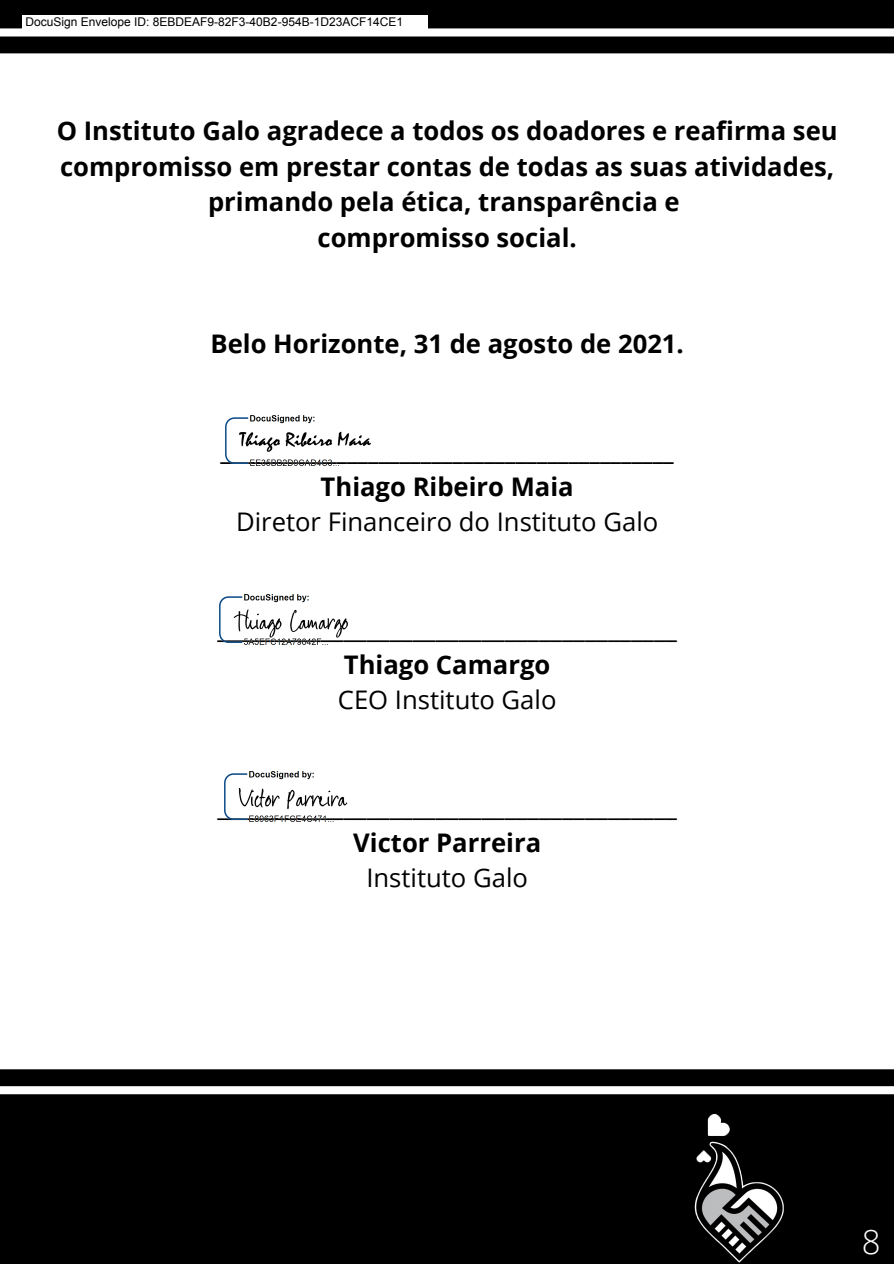
<style>
.page{position:relative;width:894px;height:1264px;background:#fff}
.page>*{position:absolute;margin:0;border:0;box-sizing:border-box;transform-origin:0 0}
.t1{font:300 33px "Open Sans";color:#fff}
.t2{font:700 25.65px/35.5px "Open Sans";color:#000;text-align:center}
.t3{font:25.65px "Open Sans";color:#000}
.t4{font:12px "Arial";color:#000}
</style>
<div class="page">
<svg style="left:0;top:1069px;width:893px;height:194px;background:#0f0f0f"></svg>
<svg style="left:0;top:0;width:893px;height:53px;background:#282828"></svg>
<img style="left:582px;top:1113px;width:311px;height:149px">
<div style="left:22px;top:15px;width:406px;height:15px;background:#fff"></div>
<img style="left:219px;top:594px;width:129px;height:51px">
<img style="left:225px;top:415px;width:146px;height:51px">
<img style="left:224px;top:771px;width:124px;height:51px">
<p class="t4" style="left:26px;top:15px;width:379px">DocuSign Envelope ID: 8EBDEAF9-82F3-40B2-954B-1D23ACF14CE1</p>
<p class="t2" style="left:57px;top:112px;width:782px">O Instituto Galo agradece a todos os doadores e reafirma seu compromisso em prestar contas de todas as suas atividades, primando pela ética, transparência e</p>
<p class="t2" style="left:317px;top:219px;width:261px">compromisso social.</p>
<p class="t2" style="left:210px;top:326px;width:475px">Belo Horizonte, 31 de agosto de 2021.</p>
<p class="t2" style="left:220px;top:432px;width:454px">___________________________________________</p>
<p class="t2" style="left:320px;top:468px;width:254px">Thiago Ribeiro Maia</p>
<p class="t3" style="left:236px;top:504px;width:423px">Diretor Financeiro do Instituto Galo</p>
<p class="t3" style="left:217px;top:610px;width:461px">________________________________________</p>
<p class="t2" style="left:344px;top:646px;width:208px">Thiago Camargo</p>
<p class="t3" style="left:338px;top:681px;width:220px">CEO Instituto Galo</p>
<p class="t3" style="left:217px;top:788px;width:461px">________________________________________</p>
<p class="t2" style="left:353px;top:823px;width:189px">Victor Parreira</p>
<p class="t3" style="left:366px;top:859px;width:163px">Instituto Galo</p>
<p class="t1" style="left:861px;top:1219px;width:20px">8</p>
</div>
